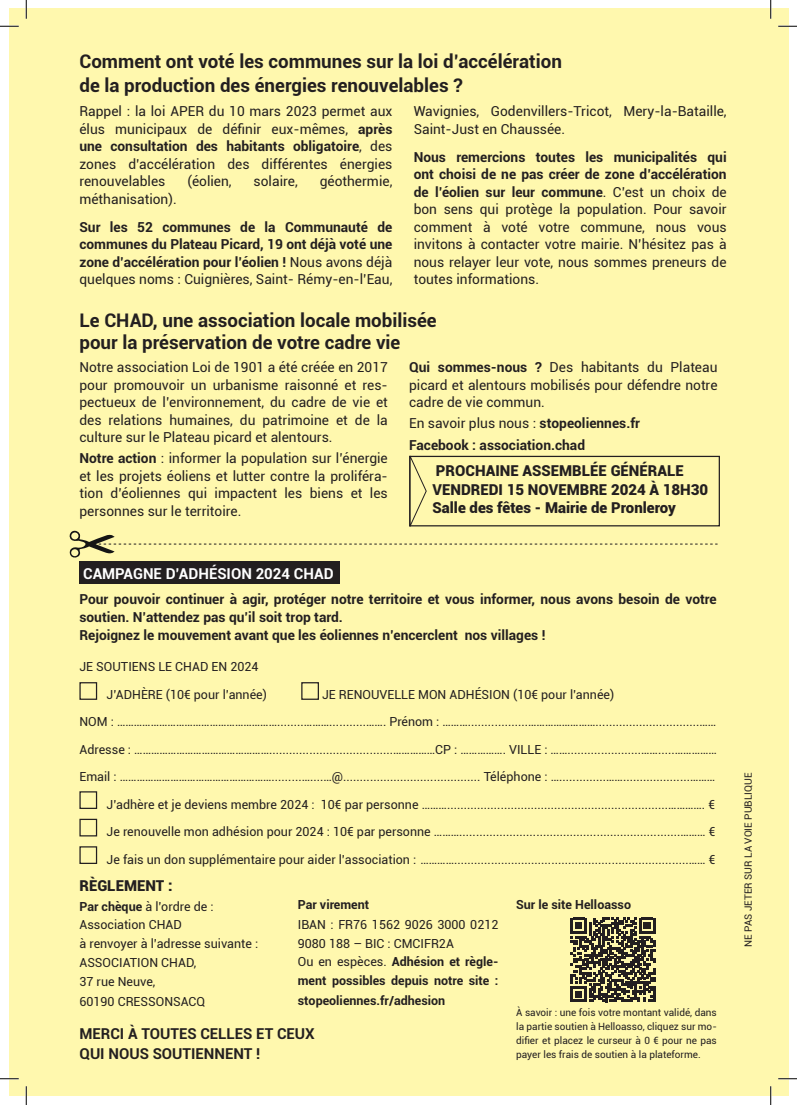
<style>
.page{position:relative;width:797px;height:1105px;background:#fff}
.page>*{position:absolute;margin:0;border:0;box-sizing:border-box;transform-origin:0 0}
.t1{font:700 18.75px "Roboto";color:#231f20}
.t2{font:900 15px "Roboto";color:#231f20}
.t3{font:700 15px "Roboto";color:#231f20}
.t4{font:700 15px "Roboto";color:#fff}
.t5{font:13.75px/17.5px "Roboto";color:#231f20;text-align:justify}
.t6{font:700 13.75px/17.5px "Roboto";color:#231f20}
.t7{font:12.5px/18.8px "Roboto";color:#231f20}
.t8{font:700 12.5px/18.8px "Roboto";color:#231f20}
.t9{font:10px/13.8px "Roboto";color:#231f20;text-align:justify}
.s1{font-weight:700}
.s2{font-weight:400}
</style>
<div class="page">
<div style="left:9px;top:9px;width:779px;height:1087px;background:#fff8ae"></div>
<div style="left:79px;top:561px;width:260px;height:22px;background:#231f20"></div>
<div style="left:79px;top:682px;width:18px;height:18px;border:1px solid #231f20"></div>
<div style="left:301px;top:682px;width:18px;height:18px;border:1px solid #231f20"></div>
<div style="left:79px;top:791px;width:18px;height:18px;border:1px solid #231f20"></div>
<div style="left:79px;top:819px;width:18px;height:17px;border:1px solid #231f20"></div>
<div style="left:79px;top:846px;width:18px;height:18px;border:1px solid #231f20"></div>
<svg style="left:570px;top:917px;width:85px;height:85px"></svg>
<svg style="left:69px;top:455px;width:651px;height:103px"></svg>
<svg style="left:0;top:25px;width:19px;height:2px"></svg>
<svg style="left:778px;top:25px;width:19px;height:2px"></svg>
<svg style="left:0;top:1078px;width:19px;height:1px"></svg>
<svg style="left:778px;top:1078px;width:19px;height:1px"></svg>
<svg style="left:25px;top:0;width:2px;height:19px"></svg>
<svg style="left:25px;top:1086px;width:2px;height:19px"></svg>
<svg style="left:770px;top:0;width:1px;height:19px"></svg>
<svg style="left:770px;top:1086px;width:1px;height:19px"></svg>
<p class="t1" style="left:79px;top:48px;width:484px">Comment ont voté les communes sur la loi d’accélération</p>
<p class="t1" style="left:79px;top:72px;width:385px">de la production des énergies renouvelables ?</p>
<p class="t5" style="left:79px;top:102px;width:314px">Rappel : la loi APER du 10 mars 2023 permet aux élus municipaux de définir eux-mêmes, <span class="s1">après une consultation des habitants obligatoire</span>, des zones d’accélération des différentes énergies renouvelables</p>
<p class="t5" style="left:187px;top:172px;width:46px">(éolien,</p>
<p class="t5" style="left:254px;top:172px;width:46px">solaire,</p>
<p class="t5" style="left:320px;top:172px;width:74px">géothermie,</p>
<p class="t5" style="left:79px;top:189px;width:99px">méthanisation).</p>
<p class="t6" style="left:79px;top:218px;width:314px;text-align:justify">Sur les 52 communes de la Communauté de communes du Plateau Picard, 19 ont déjà voté une zone d’accélération pour l’éolien ! <span class="s2">Nous avons déjà quelques noms : Cuignières, Saint- Rémy-en-l’Eau,</span></p>
<p class="t5" style="left:413px;top:102px;width:314px">Wavignies, Godenvillers-Tricot, Mery-la-Bataille,<br>Saint-Just en Chaussée.</p>
<p class="t5" style="left:413px;top:148px;width:314px"><span class="s1">Nous remercions toutes les municipalités qui ont choisi de ne pas créer de zone d’accélération de l’éolien sur leur commune</span>. C’est un choix de bon sens qui protège la population. Pour savoir comment à voté votre commune, nous vous invitons à contacter votre mairie. N’hésitez pas à nous relayer leur vote, nous sommes preneurs de toutes informations.</p>
<p class="t1" style="left:79px;top:307px;width:359px">Le CHAD, une association locale mobilisée</p>
<p class="t1" style="left:79px;top:329px;width:322px">pour la préservation de votre cadre vie</p>
<p class="t5" style="left:79px;top:358px;width:310px">Notre association Loi de 1901 a été créée en 2017 pour promouvoir un urbanisme raisonné et res&shy;pectueux de l’environnement, du cadre de vie et des relations humaines, du patrimoine et de la culture sur le Plateau picard et alentours.</p>
<p class="t5" style="left:79px;top:449px;width:310px"><span class="s1">Notre action</span> : informer la population sur l’énergie et les projets éoliens et lutter contre la proliféra&shy;tion d’éoliennes qui impactent les biens et les personnes sur le territoire.</p>
<p class="t5" style="left:409px;top:358px;width:310px"><span class="s1">Qui sommes-nous ?</span> Des habitants du Plateau picard et alentours mobilisés pour défendre notre cadre de vie commun.</p>
<p class="t5" style="left:409px;top:414px;width:232px">En savoir plus nous : <span class="s1">stopeoliennes.fr</span></p>
<p class="t6" style="left:409px;top:436px;width:177px">Facebook : association.chad</p>
<p class="t2" style="left:436px;top:460px;width:249px">PROCHAINE ASSEMBLÉE GÉNÉRALE</p>
<p class="t2" style="left:432px;top:479px;width:277px">VENDREDI 15 NOVEMBRE 2024 À 18H30</p>
<p class="t2" style="left:432px;top:497px;width:245px">Salle des fêtes - Mairie de Pronleroy</p>
<p class="t4" style="left:83px;top:563px;width:252px">CAMPAGNE D’ADHÉSION 2024 CHAD</p>
<p class="t6" style="left:79px;top:590px;width:639px">Pour pouvoir continuer à agir, protéger notre territoire et vous informer, nous avons besoin de votre soutien. N’attendez pas qu’il soit trop tard.</p>
<p class="t6" style="left:79px;top:626px;width:467px">Rejoignez le mouvement avant que les éoliennes n’encerclent nos villages !</p>
<p class="t7" style="left:79px;top:657px;width:181px">JE SOUTIENS LE CHAD EN 2024</p>
<p class="t7" style="left:106px;top:685px;width:162px">J’ADHÈRE (10€ pour l’année)</p>
<p class="t7" style="left:322px;top:685px;width:294px">JE RENOUVELLE MON ADHÉSION (10€ pour l’année)</p>
<p class="t7" style="left:79px;top:712px;width:638px">NOM : …………………………………………………........………...........……. Prénom : ………..................……………………...............................……</p>
<p class="t7" style="left:79px;top:740px;width:639px">Adresse : ………………………………………….....................................……………CP : ……………. VILLE : ……......................…….....……………</p>
<p class="t7" style="left:79px;top:767px;width:637px">Email : ……………………………………………….........…....…@......................................... Téléphone : …..............……....................………</p>
<p class="t7" style="left:106px;top:795px;width:610px">J’adhère et je deviens membre 2024 : 10€ par personne ………..................................................................…………. €</p>
<p class="t7" style="left:106px;top:822px;width:610px">Je renouvelle mon adhésion pour 2024 : 10€ par personne ………..................................................................……… €</p>
<p class="t7" style="left:106px;top:850px;width:610px">Je fais un don supplémentaire pour aider l’association : …………......................................................................…… €</p>
<p class="t2" style="left:79px;top:875px;width:95px">RÈGLEMENT :</p>
<p class="t7" style="left:79px;top:896px;width:136px"><span class="s1">Par chèque</span> à l’ordre de :</p>
<p class="t7" style="left:79px;top:915px;width:104px">Association CHAD</p>
<p class="t7" style="left:79px;top:934px;width:180px">à renvoyer à l’adresse suivante :</p>
<p class="t7" style="left:79px;top:953px;width:118px">ASSOCIATION CHAD,</p>
<p class="t7" style="left:79px;top:971px;width:77px">37 rue Neuve,</p>
<p class="t7" style="left:79px;top:991px;width:127px">60190 CRESSONSACQ</p>
<p class="t8" style="left:298px;top:894px;width:73px">Par virement</p>
<p class="t7" style="left:298px;top:914px;width:202px">IBAN : FR76 1562 9026 3000 0212<br>9080 188 – BIC : CMCIFR2A</p>
<p class="t8" style="left:298px;top:952px;width:202px"><span class="s2">Ou en espèces.</span> Adhésion et règle&shy;ment possibles depuis notre site :</p>
<p class="t8" style="left:298px;top:991px;width:149px">stopeoliennes.fr/adhesion</p>
<p class="t3" style="left:79px;top:1023px;width:237px">MERCI À TOUTES CELLES ET CEUX</p>
<p class="t3" style="left:79px;top:1043px;width:182px">QUI NOUS SOUTIENNENT !</p>
<p class="t8" style="left:516px;top:894px;width:116px">Sur le site Helloasso</p>
<p class="t9" style="left:516px;top:1005px;width:202px">À savoir : une fois votre montant validé, dans la partie soutien à Helloasso, cliquez sur mo&shy;difier et placez le curseur à 0 € pour ne pas payer les frais de soutien à la plateforme.</p>
<p class="t9" style="left:741px;top:947px;width:176px;rotate:-90deg">NE PAS JETER SUR LA VOIE PUBLIQUE</p>
</div>
